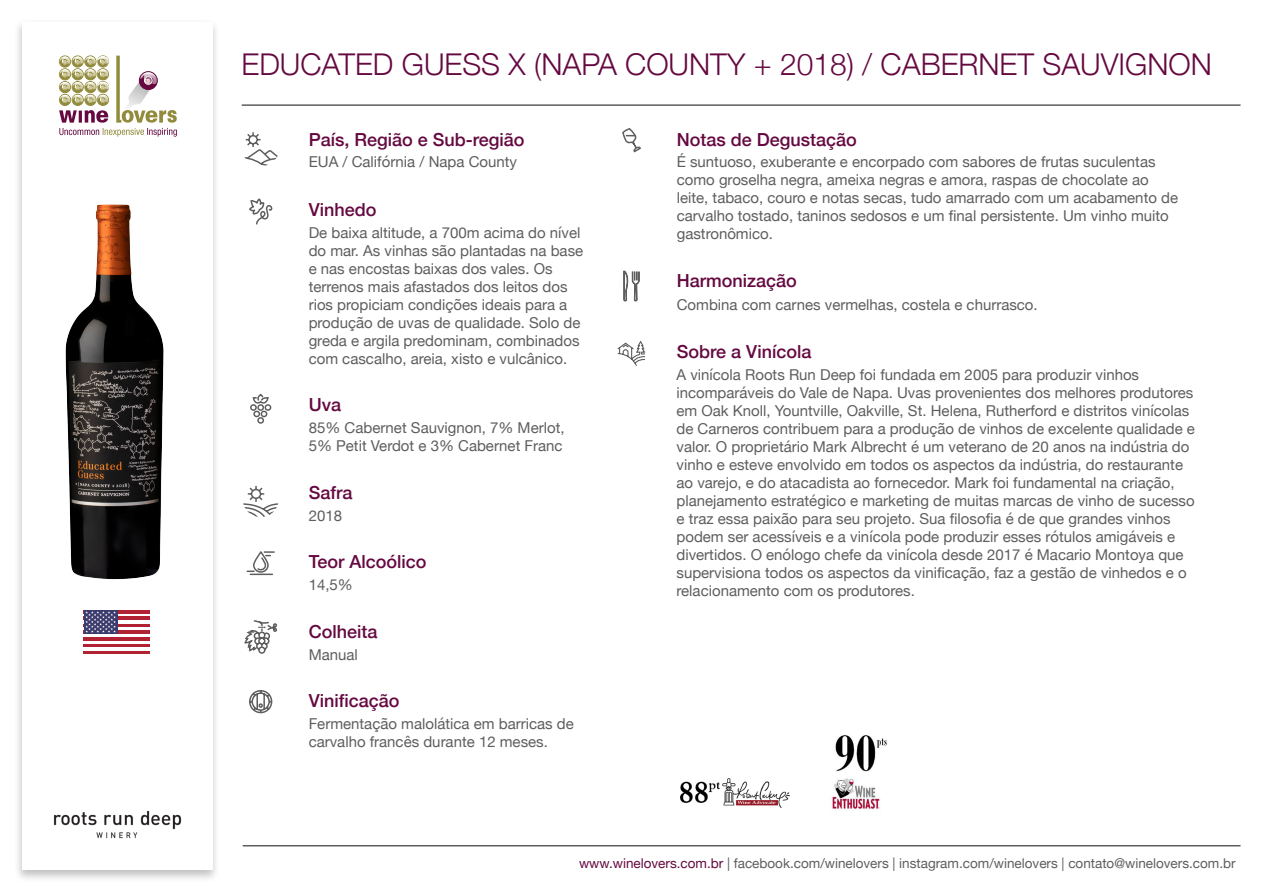
<style>
.page{position:relative;width:1263px;height:893px;background:#fff}
.page>*{position:absolute;margin:0;border:0;box-sizing:border-box;transform-origin:0 0}
.t1{font:300 30px "Helvetica Neue";color:#650940}
.t2{font:500 18px "Helvetica Neue";color:#650940}
.t3{font:15px/18px "Helvetica Neue";color:#5e5e5e}
.t4{font:13.5px "Helvetica Neue";color:#5e5e5e}
.s1{color:#650940}
</style>
<div class="page">
<hr style="left:242px;top:104px;width:998px;height:2px;background:#5e5e5e">
<hr style="left:243px;top:845px;width:997px;height:1px;background:#5e5e5e">
<div style="left:13px;top:18px;width:207px;height:865px;background:#000;opacity:.25"></div>
<div style="left:22px;top:22px;width:191px;height:848px;background:#fff"></div>
<svg style="left:59px;top:56px;width:118px;height:81px"></svg>
<svg style="left:84px;top:640px;width:66px;height:1px"></svg>
<hr style="left:84px;top:637px;width:66px;height:3px;background:#b12233">
<hr style="left:84px;top:644px;width:66px;height:3px;background:#b12233">
<hr style="left:84px;top:651px;width:66px;height:3px;background:#b12233">
<svg style="left:117px;top:613px;width:33px;height:4px"></svg>
<hr style="left:84px;top:610px;width:66px;height:3px;background:#b12233">
<hr style="left:84px;top:617px;width:66px;height:3px;background:#b12233">
<hr style="left:84px;top:624px;width:66px;height:3px;background:#b12233">
<hr style="left:84px;top:630px;width:66px;height:4px;background:#b12233">
<div style="left:84px;top:610px;width:33px;height:24px;background:#3c3b6d"></div>
<svg style="left:85px;top:611px;width:31px;height:22px"></svg>
<svg style="left:249px;top:690px;width:24px;height:24px"></svg>
<svg style="left:244px;top:620px;width:34px;height:34px"></svg>
<svg style="left:246px;top:551px;width:29px;height:25px"></svg>
<svg style="left:250px;top:395px;width:22px;height:29px"></svg>
<svg style="left:249px;top:198px;width:24px;height:27px"></svg>
<svg style="left:243px;top:486px;width:35px;height:31px"></svg>
<svg style="left:617px;top:340px;width:29px;height:26px"></svg>
<svg style="left:622px;top:128px;width:19px;height:25px"></svg>
<svg style="left:244px;top:132px;width:34px;height:34px"></svg>
<svg style="left:623px;top:270px;width:17px;height:32px"></svg>
<img style="left:53px;top:810px;width:129px;height:29px">
<img style="left:65px;top:204px;width:99px;height:376px">
<img style="left:680px;top:778px;width:110px;height:30px">
<img style="left:832px;top:735px;width:55px;height:75px">
<p class="t1" style="left:242px;top:40px;width:972px">EDUCATED GUESS X (NAPA COUNTY + 2018) / CABERNET SAUVIGNON</p>
<p class="t2" style="left:309px;top:125px;width:217px">País, Região e Sub-região</p>
<p class="t3" style="left:309px;top:154px;width:210px">EUA / Califórnia / Napa County</p>
<p class="t2" style="left:309px;top:195px;width:69px">Vinhedo</p>
<p class="t3" style="left:309px;top:224px;width:276px">De baixa altitude, a 700m acima do nível do mar. As vinhas são plantadas na base e nas encostas baixas dos vales. Os terrenos mais afastados dos leitos dos rios propiciam condições ideais para a produção de uvas de qualidade. Solo de greda e argila predominam, combinados com cascalho, areia, xisto e vulcânico.</p>
<p class="t2" style="left:309px;top:390px;width:34px">Uva</p>
<p class="t3" style="left:309px;top:420px;width:257px">85% Cabernet Sauvignon, 7% Merlot,<br>5% Petit Verdot e 3% Cabernet Franc</p>
<p class="t2" style="left:309px;top:478px;width:45px">Safra</p>
<p class="t3" style="left:309px;top:507px;width:35px">2018</p>
<p class="t2" style="left:309px;top:547px;width:119px">Teor Alcoólico</p>
<p class="t3" style="left:309px;top:577px;width:46px">14,5%</p>
<p class="t2" style="left:309px;top:617px;width:70px">Colheita</p>
<p class="t3" style="left:309px;top:646px;width:51px">Manual</p>
<p class="t2" style="left:309px;top:686px;width:92px">Vinificação</p>
<p class="t3" style="left:309px;top:715px;width:267px">Fermentação malolática em barricas de carvalho francês durante 12 meses.</p>
<p class="t2" style="left:677px;top:125px;width:182px">Notas de Degustação</p>
<p class="t3" style="left:677px;top:154px;width:503px">É suntuoso, exuberante e encorpado com sabores de frutas suculentas como groselha negra, ameixa negras e amora, raspas de chocolate ao leite, tabaco, couro e notas secas, tudo amarrado com um acabamento de carvalho tostado, taninos sedosos e um final persistente. Um vinho muito gastronômico.</p>
<p class="t2" style="left:677px;top:266px;width:122px">Harmonização</p>
<p class="t3" style="left:677px;top:297px;width:362px">Combina com carnes vermelhas, costela e churrasco.</p>
<p class="t2" style="left:677px;top:337px;width:136px">Sobre a Vinícola</p>
<p class="t3" style="left:676px;top:366px;width:520px">A vinícola Roots Run Deep foi fundada em 2005 para produzir vinhos incomparáveis do Vale de Napa. Uvas provenientes dos melhores produtores em Oak Knoll, Yountville, Oakville, St. Helena, Rutherford e distritos vinícolas de Carneros contribuem para a produção de vinhos de excelente qualidade e valor. O proprietário Mark Albrecht é um veterano de 20 anos na indústria do vinho e esteve envolvido em todos os aspectos da indústria, do restaurante ao varejo, e do atacadista ao fornecedor. Mark foi fundamental na criação, planejamento estratégico e marketing de muitas marcas de vinho de sucesso e traz essa paixão para seu projeto. Sua filosofia é de que grandes vinhos podem ser acessíveis e a vinícola pode produzir esses rótulos amigáveis e divertidos. O enólogo chefe da vinícola desde 2017 é Macario Montoya que supervisiona todos os aspectos da vinificação, faz a gestão de vinhedos e o relacionamento com os produtores.</p>
<p class="t4" style="left:579px;top:853px;width:658px"><span class="s1">www.winelovers.com.br</span> | facebook.com/winelovers | instagram.com/winelovers | contato@winelovers.com.br</p>
</div>
